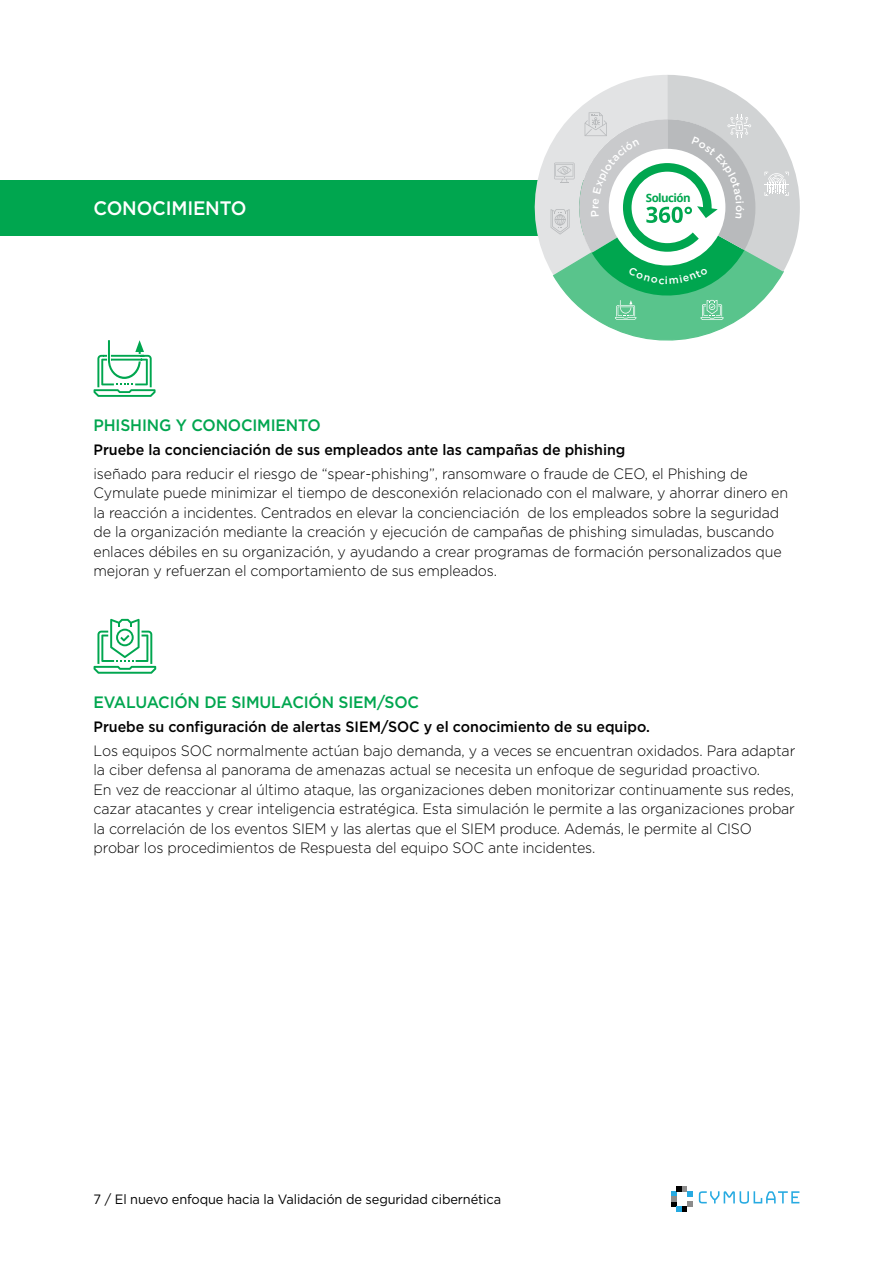
<style>
.page{position:relative;width:893px;height:1263px;background:#fff}
.page>*{position:absolute;margin:0;border:0;box-sizing:border-box;transform-origin:0 0}
.t1{font:500 19.5px "Gotham";letter-spacing:-.01em;color:#fff;scale:.95 1}
.t2{font:500 16.5px "Gotham";letter-spacing:-.01em;color:#00a64f;scale:.95 1}
.t3{font:300 15px/19.5px "Gotham";letter-spacing:-.01em;color:#000;scale:.95 1}
.t4{font:500 15px "Gotham";color:#000;scale:.95 1}
.t5{font:13.5px "Gotham";letter-spacing:-.01em;color:#000;scale:.95 1}
.t6{font:700 11.55px "Open Sans";letter-spacing:-.05em;color:#00a64f}
</style>
<div class="page">
<svg style="left:672px;top:1186px;width:20px;height:25px"></svg>
<svg style="left:699px;top:1191px;width:100px;height:13px"></svg>
<div style="left:0;top:180px;width:675px;height:55px;background:#00a64f"></div>
<svg style="left:94px;top:340px;width:62px;height:57px"></svg>
<svg style="left:94px;top:619px;width:62px;height:55px"></svg>
<svg style="left:516px;top:75px;width:284px;height:266px"></svg>
<h1 class="t1" style="left:94px;top:196px;width:163px">CONOCIMIENTO</h1>
<p class="t6" style="left:646px;top:190px;width:46px">Solución</p>
<p class="t2" style="left:94px;top:415px;width:241px">PHISHING Y CONOCIMIENTO</p>
<p class="t4" style="left:94px;top:440px;width:561px">Pruebe la concienciación de sus empleados ante las campañas de phishing</p>
<p class="t3" style="left:94px;top:463px;width:690px">iseñado para reducir el riesgo de “spear-phishing ,” ransomware o fraude de CEO, el Phishing de</p>
<p class="t3" style="left:94px;top:483px;width:733px">Cymulate puede minimizar el tiempo de desconexión relacionado con el malware y, ahorrar dinero en</p>
<p class="t3" style="left:528px;top:502px;width:266px">de los empleados sobre la seguridad</p>
<p class="t3" style="left:94px;top:502px;width:726px">la reacción a incidentes. Centrados en elevar la concienciación<br>de la organización mediante la creación y ejecución de campañas de phishing simuladas, buscando enlaces débiles en su organización y, ayudando a crear programas de formación personalizados que mejoran y refuerzan el comportamiento de sus empleados.</p>
<p class="t2" style="left:94px;top:691px;width:344px">EVALUACIÓN DE SIMULACIÓN SIEM/SOC</p>
<p class="t4" style="left:94px;top:717px;width:587px">Pruebe su configuración de alertas SIEM/SOC y el conocimiento de su equipo.</p>
<p class="t3" style="left:94px;top:740px;width:740px">Los equipos SOC normalmente actúan bajo demanda ay, veces se encuentran oxidados. Para adaptar la ciber defensa al panorama de amenazas actual se necesita un enfoque de seguridad proactivo.<br>En vez de reaccionar al último ataque, las organizaciones deben monitorizar continuamente sus redes, cazar atacantes y crear inteligencia estratégica. Esta simulación le permite a las organizaciones probar la correlación de los eventos SIEM y las alertas que el SIEM produce. Además le, permite al CISO probar los procedimientos de Respuesta del equipo SOC ante incidentes.</p>
<p class="t5" style="left:94px;top:1190px;width:430px">/7 El nuevo enfoque hacia la Validación de seguridad cibernética</p>
</div>
